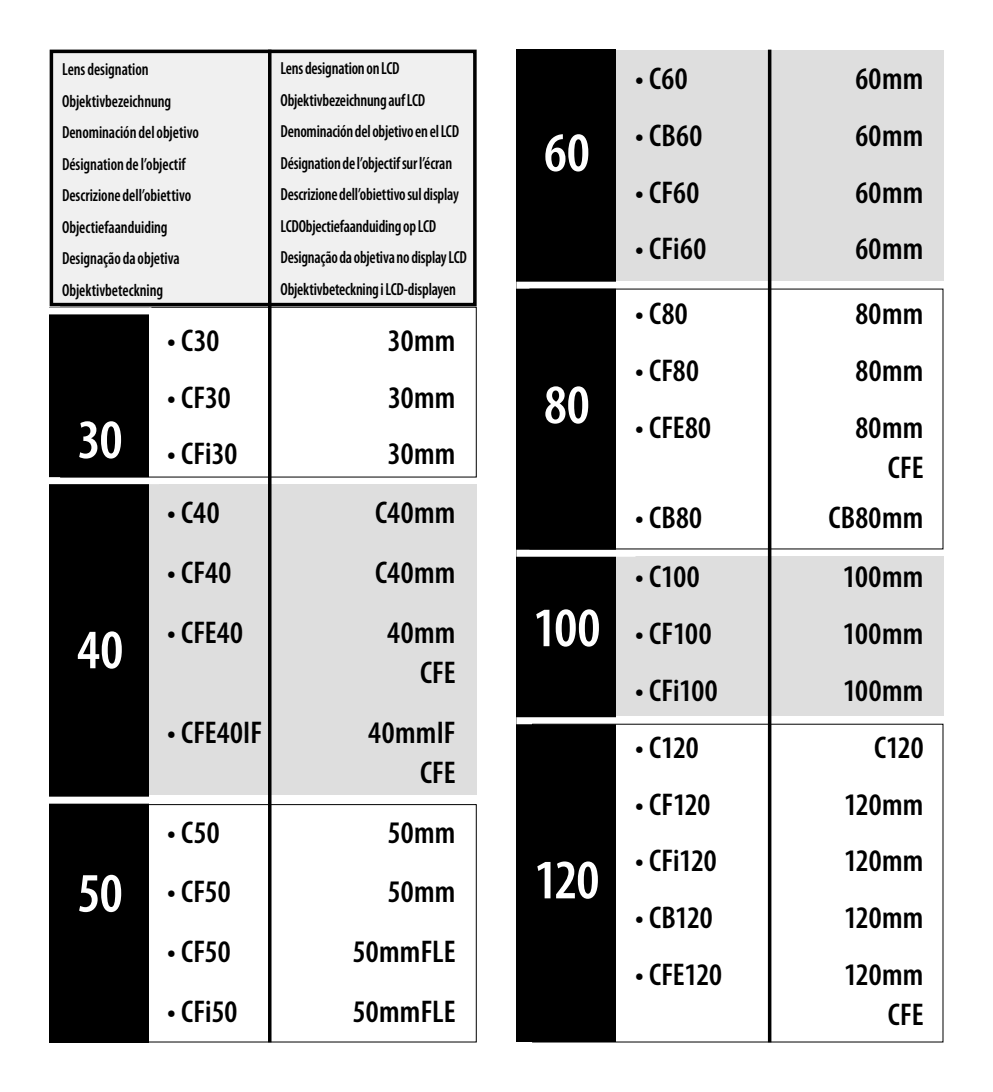
<style>
.page{position:relative;width:993px;height:1092px;background:#fff}
.page>*{position:absolute;margin:0;border:0;box-sizing:border-box;transform-origin:0 0}
.t1{font:600 condensed 56px "Myriad Pro";letter-spacing:-.015em;color:#fff}
.t2{font:600 condensed 31.5px "Myriad Pro";letter-spacing:.005em;color:#000}
.t3{font:600 condensed 17.5px/31.5px "Myriad Pro";letter-spacing:-.01em;color:#000;scale:.9 1}
</style>
<div class="page">
<div style="left:149px;top:484px;width:327px;height:310px;background:#dedede"></div>
<div style="left:50px;top:50px;width:426px;height:256px;background:#f0f0f0"></div>
<div style="left:50px;top:307px;width:99px;height:735px;background:#000"></div>
<div style="left:40px;top:477px;width:119px;height:7px;background:#fff"></div>
<div style="left:41px;top:796px;width:119px;height:7px;background:#fff"></div>
<div style="left:60px;top:307px;width:416px;height:170px;border:1px solid #000"></div>
<div style="left:55px;top:804px;width:421px;height:238px;border:1px solid #000"></div>
<div style="left:615px;top:50px;width:328px;height:230px;background:#dedede"></div>
<div style="left:615px;top:556px;width:328px;height:160px;background:#dedede"></div>
<div style="left:516px;top:50px;width:99px;height:992px;background:#000"></div>
<div style="left:516px;top:282px;width:119px;height:7px;background:#fff"></div>
<div style="left:516px;top:549px;width:119px;height:7px;background:#fff"></div>
<div style="left:516px;top:717px;width:119px;height:7px;background:#fff"></div>
<div style="left:529px;top:289px;width:414px;height:260px;border:1px solid #000"></div>
<div style="left:532px;top:723px;width:411px;height:319px;border:1px solid #000"></div>
<hr style="left:268px;top:50px;width:3px;height:992px;background:#000">
<svg style="left:767px;top:50px;width:4px;height:992px;fill:#000"></svg>
<div style="left:32px;top:307px;width:119px;height:7px;background:#fff"></div>
<div style="left:50px;top:50px;width:426px;height:256px;border:4px solid #000"></div>
<p class="t3" style="left:62px;top:54px;width:98px">Lens designation</p>
<p class="t3" style="left:62px;top:85px;width:123px">Objektivbezeichnung</p>
<p class="t3" style="left:62px;top:117px;width:153px">Denominación del objetivo</p>
<p class="t3" style="left:62px;top:148px;width:139px">Désignation de l’objectif</p>
<p class="t3" style="left:62px;top:180px;width:145px">Descrizione dell’obiettivo</p>
<p class="t3" style="left:62px;top:211px;width:119px">Objectiefaanduiding</p>
<p class="t3" style="left:62px;top:243px;width:132px">Designação da objetiva</p>
<p class="t3" style="left:62px;top:274px;width:114px">Objektivbeteckning</p>
<p class="t3" style="left:280px;top:53px;width:134px">Lens designation on LCD</p>
<p class="t3" style="left:280px;top:85px;width:162px">Objektivbezeichnung auf LCD</p>
<p class="t3" style="left:280px;top:116px;width:200px">Denominación del objetivo en el LCD</p>
<p class="t3" style="left:280px;top:148px;width:192px">Désignation de l’objectif sur l’écran</p>
<p class="t3" style="left:280px;top:179px;width:200px">Descrizione dell’obiettivo sul display<br>LCDObjectiefaanduiding op LCD</p>
<p class="t3" style="left:280px;top:242px;width:208px">Designação da objetiva no display LCD<br>Objektivbeteckning i LCD-displayen</p>
<p class="t1" style="left:78px;top:409px;width:46px">30</p>
<p class="t1" style="left:77px;top:619px;width:48px">40</p>
<p class="t1" style="left:78px;top:862px;width:46px">50</p>
<p class="t2" style="left:167px;top:323px;width:54px">• C30</p>
<p class="t2" style="left:388px;top:323px;width:69px">30mm</p>
<p class="t2" style="left:167px;top:380px;width:65px">• CF30</p>
<p class="t2" style="left:388px;top:380px;width:69px">30mm</p>
<p class="t2" style="left:167px;top:437px;width:72px">• CFi30</p>
<p class="t2" style="left:388px;top:437px;width:69px">30mm</p>
<p class="t2" style="left:167px;top:495px;width:54px">• C40</p>
<p class="t2" style="left:375px;top:495px;width:82px">C40mm</p>
<p class="t2" style="left:167px;top:555px;width:66px">• CF40</p>
<p class="t2" style="left:375px;top:555px;width:82px">C40mm</p>
<p class="t2" style="left:167px;top:615px;width:77px">• CFE40</p>
<p class="t2" style="left:387px;top:615px;width:70px">40mm</p>
<p class="t2" style="left:420px;top:655px;width:37px">CFE</p>
<p class="t2" style="left:167px;top:714px;width:96px">• CFE40IF</p>
<p class="t2" style="left:368px;top:714px;width:89px">40mmIF</p>
<p class="t2" style="left:420px;top:755px;width:37px">CFE</p>
<p class="t2" style="left:167px;top:814px;width:54px">• C50</p>
<p class="t2" style="left:388px;top:814px;width:69px">50mm</p>
<p class="t2" style="left:167px;top:874px;width:65px">• CF50</p>
<p class="t2" style="left:388px;top:874px;width:69px">50mm</p>
<p class="t2" style="left:167px;top:934px;width:65px">• CF50</p>
<p class="t2" style="left:353px;top:934px;width:104px">50mmFLE</p>
<p class="t2" style="left:167px;top:994px;width:72px">• CFi50</p>
<p class="t2" style="left:353px;top:994px;width:104px">50mmFLE</p>
<p class="t1" style="left:543px;top:122px;width:47px">60</p>
<p class="t1" style="left:544px;top:374px;width:47px">80</p>
<p class="t1" style="left:533px;top:597px;width:69px">100</p>
<p class="t1" style="left:534px;top:849px;width:66px">120</p>
<p class="t2" style="left:635px;top:61px;width:54px">• C60</p>
<p class="t2" style="left:855px;top:61px;width:70px">60mm</p>
<p class="t2" style="left:635px;top:118px;width:69px">• CB60</p>
<p class="t2" style="left:855px;top:118px;width:70px">60mm</p>
<p class="t2" style="left:635px;top:175px;width:66px">• CF60</p>
<p class="t2" style="left:855px;top:175px;width:70px">60mm</p>
<p class="t2" style="left:635px;top:232px;width:73px">• CFi60</p>
<p class="t2" style="left:855px;top:232px;width:70px">60mm</p>
<p class="t2" style="left:635px;top:296px;width:54px">• C80</p>
<p class="t2" style="left:855px;top:296px;width:69px">80mm</p>
<p class="t2" style="left:635px;top:353px;width:65px">• CF80</p>
<p class="t2" style="left:855px;top:353px;width:69px">80mm</p>
<p class="t2" style="left:635px;top:410px;width:77px">• CFE80</p>
<p class="t2" style="left:855px;top:410px;width:69px">80mm</p>
<p class="t2" style="left:887px;top:450px;width:37px">CFE</p>
<p class="t2" style="left:635px;top:500px;width:68px">• CB80</p>
<p class="t2" style="left:828px;top:500px;width:96px">CB80mm</p>
<p class="t2" style="left:635px;top:559px;width:66px">• C100</p>
<p class="t2" style="left:842px;top:559px;width:82px">100mm</p>
<p class="t2" style="left:635px;top:616px;width:78px">• CF100</p>
<p class="t2" style="left:842px;top:616px;width:82px">100mm</p>
<p class="t2" style="left:635px;top:673px;width:84px">• CFi100</p>
<p class="t2" style="left:842px;top:673px;width:82px">100mm</p>
<p class="t2" style="left:635px;top:730px;width:65px">• C120</p>
<p class="t2" style="left:873px;top:730px;width:51px">C120</p>
<p class="t2" style="left:635px;top:786px;width:77px">• CF120</p>
<p class="t2" style="left:843px;top:786px;width:81px">120mm</p>
<p class="t2" style="left:635px;top:843px;width:83px">• CFi120</p>
<p class="t2" style="left:843px;top:843px;width:81px">120mm</p>
<p class="t2" style="left:635px;top:900px;width:79px">• CB120</p>
<p class="t2" style="left:843px;top:900px;width:81px">120mm</p>
<p class="t2" style="left:635px;top:957px;width:88px">• CFE120</p>
<p class="t2" style="left:843px;top:957px;width:81px">120mm</p>
<p class="t2" style="left:887px;top:997px;width:37px">CFE</p>
</div>
